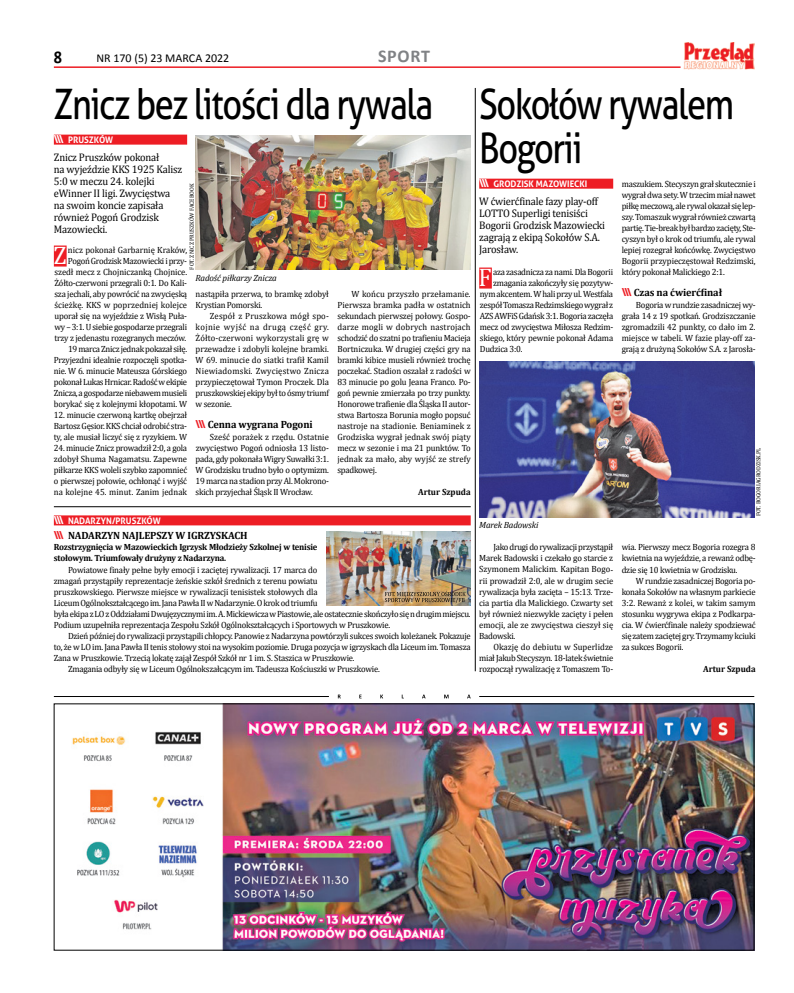
<style>
.page{position:relative;width:794px;height:993px;background:#fff}
.page>*{position:absolute;margin:0;border:0;box-sizing:border-box;transform-origin:0 0}
.t1{font:42px/44px "Aller";letter-spacing:-.04em;color:#000;scale:.82 1}
.t2{font:25.5px "Cambria";color:#fff;scale:.96 1}
.t3{font:700 18px "Calibri";letter-spacing:.04em;color:#808285}
.t4{font:700 18px "Calibri";color:#000;scale:.9 1}
.t5{font:12px "Calibri";color:#000}
.t6{font:11px/12px "Cambria";letter-spacing:-.015em;color:#000;scale:.95 1}
.t7{font:700 10.5px "Cambria";letter-spacing:-.01em;color:#000}
.t8{font:9px/11px "Cambria";letter-spacing:-.025em;color:#000;text-align:justify;scale:.96 1}
.t9{font:700 9px/11px "Cambria";letter-spacing:-.025em;color:#000;scale:.96 1}
.t10{font:700 9px "Aller";color:#fff;scale:.96 1}
.t11{font:italic 9px "Cambria";letter-spacing:-.015em;color:#000}
.t12{font:700 9px "Cambria";color:#000;scale:.96 1}
.t13{font:6px "Cambria";color:#000;scale:.96 1}
.s1{font-size:11px}
.s2{font-family:"Aller";font-size:11px;color:#ed1d24}
</style>
<div class="page">
<hr style="left:54px;top:66px;width:626px;height:2px;background:#ed1d24">
<img style="left:684px;top:43px;width:71px;height:27px">
<img style="left:71px;top:705px;width:681px;height:243px">
<div style="left:54px;top:703px;width:700px;height:247px;border:1px solid #000"></div>
<hr style="left:54px;top:696px;width:275px;height:1px;background:#000">
<hr style="left:479px;top:696px;width:275px;height:1px;background:#000">
<svg style="left:338px;top:694px;width:132px;height:4px"></svg>
<div style="left:54px;top:134px;width:133px;height:10px;background:#ed1d24"></div>
<div style="left:54px;top:245px;width:13px;height:21px;background:#ed1d24"></div>
<div style="left:479px;top:178px;width:134px;height:10px;background:#ed1d24"></div>
<div style="left:479px;top:267px;width:13px;height:21px;background:#ed1d24"></div>
<div style="left:54px;top:515px;width:417px;height:10px;background:#ed1d24"></div>
<img style="left:479px;top:361px;width:275px;height:156px">
<img style="left:196px;top:135px;width:275px;height:134px">
<img style="left:326px;top:531px;width:145px;height:73px">
<svg style="left:385px;top:590px;width:81px;height:13px"></svg>
<hr style="left:475px;top:88px;width:1px;height:583px;background:#000">
<hr style="left:54px;top:506px;width:417px;height:1px;background:#000">
<h3 class="t4" style="left:54px;top:45px;width:11px">8</h3>
<h3 class="t5" style="left:96px;top:51px;width:134px">NR 170 (5) 23 MARCA 2022</h3>
<h3 class="t3" style="left:378px;top:45px;width:53px">SPORT</h3>
<h1 class="t1" style="left:54px;top:82px;width:464px">Znicz bez litości dla rywala</h1>
<p class="t10" style="left:54px;top:134px;width:63px"><span class="s1">\\\</span> PRUSZKÓW</p>
<p class="t6" style="left:54px;top:151px;width:137px">Znicz Pruszków pokonał<br>na wyjeździe KKS 1925 Kalisz<br>5:0 w meczu 24. kolejki eWinner II ligi. Zwycięstwa na swoim koncie zapisała również Pogoń Grodzisk<br>Mazowiecki.</p>
<h2 class="t2" style="left:53px;top:240px;width:15px">Z</h2>
<p class="t13" style="left:188px;top:269px;width:91px;rotate:-90deg">FOT. ZNICZ PRUSZKÓW FACEBOOK</p>
<p class="t8" style="left:54px;top:244px;width:140px;text-align:right">nicz pokonał Garbarnię Kraków, Pogoń Grodzisk Mazowiecki i przy&shy;szedł mecz z Chojniczanką Chojnice.<br>Żółto-czerwoni przegrali 0:1. Do Kali&shy;sza jechali, aby powrócić na zwycięską ścieżkę. KKS w poprzedniej kolejce uporał się na wyjeździe z Wisłą Puła&shy;wy – 3:1. U siebie gospodarze przegrali trzy z jedenastu rozegranych meczów.<br>19 marca Znicz jednak pokazał siłę.<br>Przyjezdni idealnie rozpoczęli spotka&shy;nie. W 6. minucie Mateusza Górskiego pokonał Lukas Hrnicar. Radość w ekipie Znicza, a gospodarze niebawem musieli borykać się z kolejnymi kłopotami. W</p>
<p class="t8" style="left:54px;top:409px;width:140px">12. minucie czerwoną kartkę obejrzał Bartosz Gęsior. KKS chciał odrobić stra&shy;ty, ale musiał liczyć się z ryzykiem. W</p>
<p class="t8" style="left:54px;top:442px;width:140px">24. minucie Znicz prowadził 2:0, a gola zdobył Shuma Nagamatsu. Zapewne piłkarze KKS woleli szybko zapomnieć o pierwszej połowie, ochłonąć i wyjść na kolejne 45. minut. Zanim jednak</p>
<p class="t11" style="left:196px;top:271px;width:83px">Radość piłkarzy Znicza</p>
<p class="t8" style="left:337px;top:288px;width:140px;text-indent:14px">W końcu przyszło przełamanie.<br>Pierwsza bramka padła w ostatnich sekundach pierwszej połowy. Gospo&shy;darze mogli w dobrych nastrojach schodzić do szatni po trafieniu Macieja Bortniczuka. W drugiej części gry na bramki kibice musieli również trochę poczekać. Stadion oszalał z radości w 83 minucie po golu Jeana Franco. Po&shy;goń pewnie zmierzała po trzy punkty.<br>Honorowe trafienie dla Śląska II autor&shy;stwa Bartosza Borunia mogło popsuć nastroje na stadionie. Beniaminek z Grodziska wygrał jednak swój piąty mecz w sezonie i ma 21 punktów. To jednak za mało, aby wyjść ze strefy spadkowej.</p>
<p class="t12" style="left:418px;top:486px;width:56px">Artur Szpuda</p>
<p class="t8" style="left:196px;top:288px;width:140px">nastąpiła przerwa, to bramkę zdobył<br>Krystian Pomorski.</p>
<p class="t8" style="left:196px;top:310px;width:140px;text-indent:14px">Zespół z Pruszkowa mógł spo&shy;kojnie wyjść na drugą część gry.<br>Żółto-czerwoni wykorzystali grę w przewadze i zdobyli kolejne bramki.<br>W 69. minucie do siatki trafił Kamil Niewiadomski. Zwycięstwo Znicza przypieczętował Tymon Proczek. Dla pruszkowskiej ekipy był to ósmy triumf w sezonie.</p>
<p class="t7" style="left:196px;top:417px;width:119px"><span class="s2">\\\</span> Cenna wygrana Pogoni</p>
<p class="t8" style="left:196px;top:431px;width:140px;text-indent:14px">Sześć porażek z rzędu. Ostatnie zwycięstwo Pogoń odniosła 13 listo&shy;pada, gdy pokonała Wigry Suwałki 3:1.<br>W Grodzisku trudno było o optymizm.<br>19 marca na stadion przy Al. Mokrono&shy;skich przyjechał Śląsk II Wrocław.</p>
<p class="t10" style="left:54px;top:515px;width:113px"><span class="s1">\\\</span> NADARZYN/PRUSZKÓW</p>
<p class="t7" style="left:54px;top:528px;width:195px"><span class="s2">\\\</span> NADARZYN NAJLEPSZY W IGRZYSKACH</p>
<p class="t9" style="left:54px;top:541px;width:276px">Rozstrzygnięcia w Mazowieckich Igrzysk Młodzieży Szkolnej w tenisie stołowym. Triumfowały drużyny z Nadarzyna.</p>
<p class="t8" style="left:54px;top:563px;width:435px;text-align:left;text-indent:14px">Powiatowe finały pełne były emocji i zaciętej rywalizacji. 17 marca do<br>zmagań przystąpiły reprezentacje żeńskie szkół średnich z terenu powiatu<br>pruszkowskiego. Pierwsze miejsce w rywalizacji tenisistek stołowych dla<br>Liceum Ogólnokształcącego im. Jana Pawła II w Nadarzynie. O krok od triumfu<br>była ekipa z LO z Oddziałami Dwujęzycznymi im. A. Mickiewicza w Piastowie, ale ostatecznie skończyło się n drugim miejscu.<br>Podium uzupełniła reprezentacja Zespołu Szkół Ogólnokształcących i Sportowych w Pruszkowie.</p>
<p class="t8" style="left:68px;top:629px;width:421px">Dzień później do rywalizacji przystąpili chłopcy. Panowie z Nadarzyna powtórzyli sukces swoich koleżanek. Pokazuje</p>
<p class="t8" style="left:54px;top:640px;width:436px">to, że w LO im. Jana Pawła II tenis stołowy stoi na wysokim poziomie. Druga pozycja w igrzyskach dla Liceum im. Tomasza</p>
<p class="t8" style="left:54px;top:651px;width:315px">Zana w Pruszkowie. Trzecią lokatę zajął Zespół Szkół nr 1 im. S. Staszica w Pruszkowie.</p>
<p class="t8" style="left:68px;top:662px;width:326px">Zmagania odbyły się w Liceum Ogólnokszałcącym im. Tadeusza Kościuszki w Pruszkowie.</p>
<h1 class="t1" style="left:479px;top:82px;width:313px">Sokołów rywalem<br>Bogorii</h1>
<p class="t10" style="left:479px;top:178px;width:114px"><span class="s1">\\\</span> GRODZISK MAZOWIECKI</p>
<p class="t6" style="left:479px;top:195px;width:134px">W ćwierćfinale fazy play-off<br>LOTTO Superligi tenisiści<br>Bogorii Grodzisk Mazowiecki zagrają z ekipą Sokołów S.A.<br>Jarosław.</p>
<h2 class="t2" style="left:478px;top:262px;width:15px">F</h2>
<p class="t8" style="left:493px;top:266px;width:126px">aza zasadnicza za nami. Dla Bogorii</p>
<p class="t8" style="left:493px;top:277px;width:126px">zmagania zakończyły się pozytyw-</p>
<p class="t8" style="left:480px;top:288px;width:140px">nym akcentem. W hali przy ul. Westfala</p>
<p class="t8" style="left:480px;top:299px;width:140px">zespół Tomasza Redzimskiego wygrał z</p>
<p class="t8" style="left:480px;top:310px;width:140px">AZS AWFiS Gdańsk 3:1. Bogoria zaczęła</p>
<p class="t8" style="left:480px;top:321px;width:140px">mecz od zwycięstwa Miłosza Redzim-</p>
<p class="t8" style="left:480px;top:332px;width:140px">skiego, który pewnie pokonał Adama</p>
<p class="t8" style="left:480px;top:343px;width:46px">Dudzica 3:0.</p>
<p class="t8" style="left:621px;top:178px;width:141px">maszukiem. Stecyszyn grał skutecznie i wygrał dwa sety. W trzecim miał nawet piłkę meczową, ale rywal okazał się lep&shy;szy. Tomaszuk wygrał również czwartą partię. Tie-break był bardzo zacięty, Ste&shy;cyszyn był o krok od triumfu, ale rywal lepiej rozegrał końcówkę. Zwycięstwo Bogorii przypieczęstował Redzimski, który pokonał Malickiego 2:1.</p>
<p class="t7" style="left:621px;top:285px;width:102px"><span class="s2">\\\</span> Czas na ćwierćfinał</p>
<p class="t8" style="left:621px;top:299px;width:141px;text-indent:14px">Bogoria w rundzie zasadniczej wy&shy;grała 14 z 19 spotkań. Grodziszczanie zgromadzili 42 punkty, co dało im 2. miejsce w tabeli. W fazie play-off za&shy;grają z drużyną Sokołów S.A. z Jarosła-</p>
<p class="t11" style="left:479px;top:518px;width:61px">Marek Badowski</p>
<p class="t8" style="left:479px;top:541px;width:141px;text-indent:14px">Jako drugi do rywalizacji przystąpił Marek Badowski i czekało go starcie z Szymonem Malickim. Kapitan Bogo&shy;rii prowadził 2:0, ale w drugim secie rywalizacja była zacięta – 15:13. Trze&shy;cia partia dla Malickiego. Czwarty set był również niezwykle zacięty i pełen emocji, ale ze zwycięstwa cieszył się Badowski.</p>
<p class="t8" style="left:479px;top:640px;width:141px;text-indent:14px">Okazję do debiutu w Superlidze miał Jakub Stecyszyn. 18-latek świetnie rozpoczął rywalizację z Tomaszem To-</p>
<p class="t13" style="left:755px;top:516px;width:73px;rotate:-90deg">FOT. BOGORIAGRODZISK.PL</p>
<p class="t8" style="left:621px;top:541px;width:141px">wia. Pierwszy mecz Bogoria rozegra 8 kwietnia na wyjeździe, a rewanż odbę&shy;dzie się 10 kwietnia w Grodzisku.</p>
<p class="t8" style="left:621px;top:574px;width:141px;text-indent:14px">W rundzie zasadniczej Bogoria po&shy;konała Sokołów na własnym parkiecie 3:2. Rewanż z kolei, w takim samym stosunku wygrywa ekipa z Podkarpa&shy;cia. W ćwierćfinale należy spodziewać się zatem zaciętej gry. Trzymamy kciuki za sukces Bogorii.</p>
<p class="t12" style="left:703px;top:662px;width:56px">Artur Szpuda</p>
</div>
